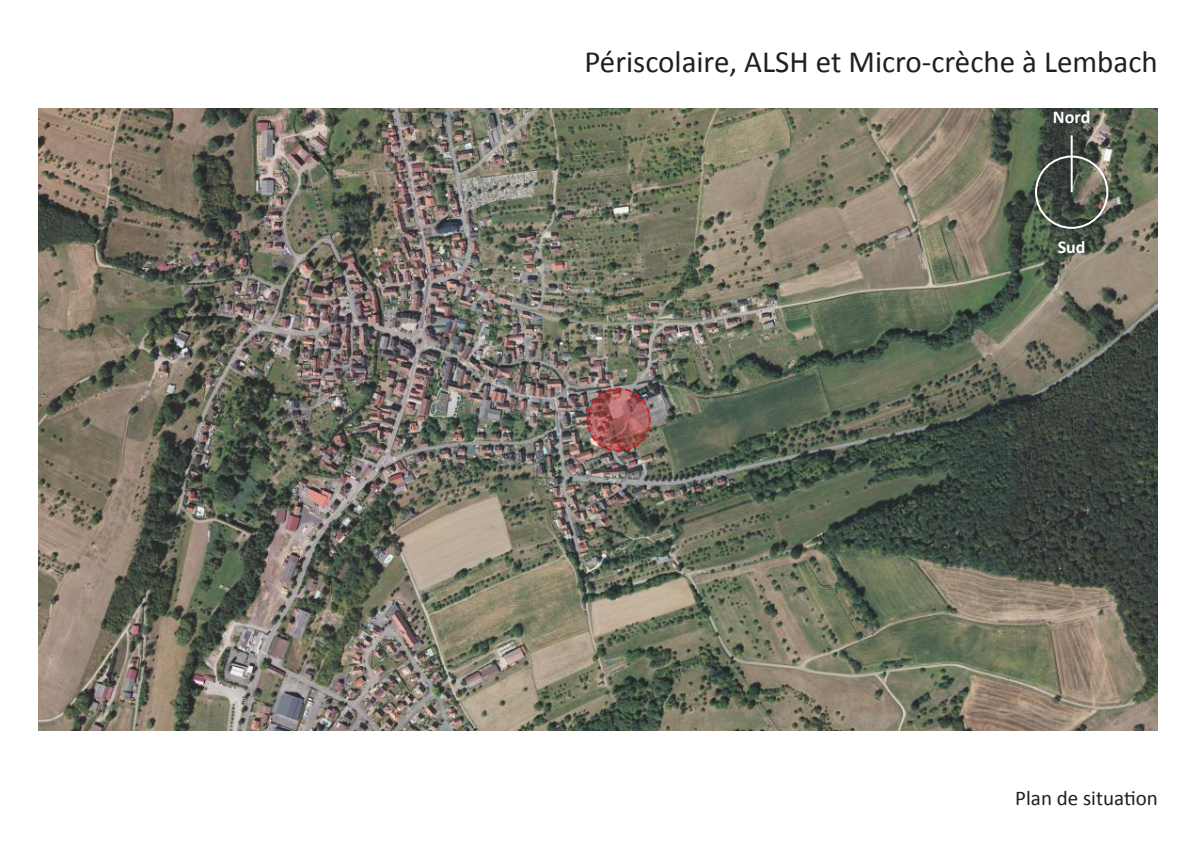
<style>
.page{position:relative;width:1191px;height:842px;background:#fff}
.page>*{position:absolute;margin:0;border:0;box-sizing:border-box;transform-origin:0 0}
.t1{font:31px "Calibri";color:#231f20}
.t2{font:21px "Calibri";color:#231f20}
.t3{font:700 18px "Calibri";color:#fff}
</style>
<div class="page">
<img style="left:39px;top:109px;width:1118px;height:622px">
<img style="left:585px;top:387px;width:67px;height:66px">
<div style="left:1035px;top:156px;width:73px;height:73px;border:2px solid #fff;border-radius:50%"></div>
<hr style="left:1070px;top:135px;width:2px;height:57px;background:#fff">
<p class="t1" style="left:584px;top:42px;width:575px">Périscolaire, ALSH et Micro-crèche à Lembach</p>
<p class="t3" style="left:1053px;top:106px;width:39px">Nord</p>
<p class="t3" style="left:1057px;top:236px;width:29px">Sud</p>
<p class="t2" style="left:1015px;top:785px;width:144px">Plan de situation</p>
</div>
